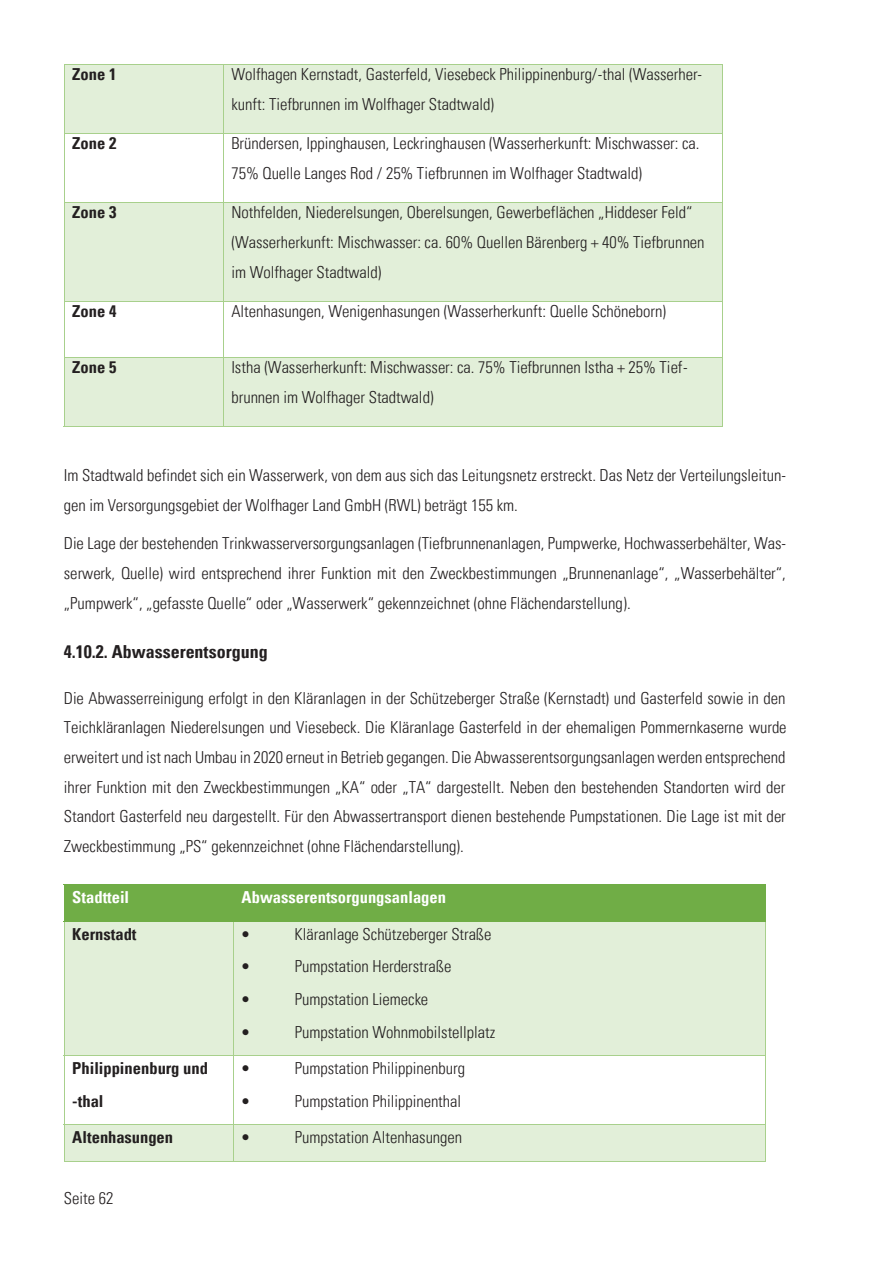
<style>
.page{position:relative;width:893px;height:1263px;background:#fff}
.page>*{position:absolute;margin:0;border:0;box-sizing:border-box;transform-origin:0 0}
.t1{font:700 condensed 18px "Univers LT Pro";color:#231f20}
.t2{font:300 condensed 16.5px/29.7px "Univers LT Pro";color:#231f20}
.t3{font:700 condensed 16.5px/32.7px "Univers LT Pro";color:#231f20}
.t4{font:700 condensed 16.5px "Univers LT Pro";color:#fff}
</style>
<div class="page">
<div style="left:65px;top:65px;width:158px;height:68px;background:#e2efd9"></div>
<div style="left:224px;top:65px;width:498px;height:68px;background:#e2efd9"></div>
<hr style="left:64px;top:64px;width:658px;height:1px;background:#a8d08c">
<hr style="left:64px;top:65px;width:1px;height:68px;background:#a8d08c">
<hr style="left:223px;top:65px;width:1px;height:68px;background:#a8d08c">
<hr style="left:722px;top:65px;width:1px;height:68px;background:#a8d08c">
<hr style="left:64px;top:133px;width:658px;height:1px;background:#a8d08c">
<hr style="left:64px;top:134px;width:1px;height:68px;background:#a8d08c">
<hr style="left:223px;top:134px;width:1px;height:68px;background:#a8d08c">
<hr style="left:722px;top:134px;width:1px;height:68px;background:#a8d08c">
<div style="left:65px;top:203px;width:158px;height:98px;background:#e2efd9"></div>
<div style="left:224px;top:203px;width:498px;height:98px;background:#e2efd9"></div>
<hr style="left:64px;top:202px;width:658px;height:1px;background:#a8d08c">
<hr style="left:64px;top:203px;width:1px;height:98px;background:#a8d08c">
<hr style="left:223px;top:203px;width:1px;height:98px;background:#a8d08c">
<hr style="left:722px;top:203px;width:1px;height:98px;background:#a8d08c">
<hr style="left:64px;top:301px;width:658px;height:1px;background:#a8d08c">
<hr style="left:64px;top:302px;width:1px;height:55px;background:#a8d08c">
<hr style="left:223px;top:302px;width:1px;height:55px;background:#a8d08c">
<hr style="left:722px;top:302px;width:1px;height:55px;background:#a8d08c">
<div style="left:65px;top:358px;width:158px;height:68px;background:#e2efd9"></div>
<div style="left:224px;top:358px;width:498px;height:68px;background:#e2efd9"></div>
<hr style="left:64px;top:357px;width:658px;height:1px;background:#a8d08c">
<hr style="left:64px;top:358px;width:1px;height:69px;background:#a8d08c">
<hr style="left:64px;top:426px;width:159px;height:1px;background:#a8d08c">
<hr style="left:223px;top:358px;width:1px;height:69px;background:#a8d08c">
<hr style="left:224px;top:426px;width:498px;height:1px;background:#a8d08c">
<hr style="left:722px;top:358px;width:1px;height:69px;background:#a8d08c">
<div style="left:65px;top:885px;width:168px;height:36px;background:#70ad46"></div>
<div style="left:233px;top:885px;width:532px;height:36px;background:#70ad46"></div>
<hr style="left:64px;top:884px;width:702px;height:1px;background:#70ad46">
<hr style="left:64px;top:885px;width:1px;height:36px;background:#70ad46">
<hr style="left:765px;top:885px;width:1px;height:36px;background:#70ad46">
<div style="left:65px;top:922px;width:168px;height:133px;background:#e2efd9"></div>
<div style="left:234px;top:922px;width:531px;height:133px;background:#e2efd9"></div>
<hr style="left:64px;top:921px;width:702px;height:1px;background:#70ad46">
<hr style="left:64px;top:922px;width:1px;height:133px;background:#a8d08c">
<hr style="left:233px;top:922px;width:1px;height:133px;background:#a8d08c">
<hr style="left:765px;top:922px;width:1px;height:133px;background:#a8d08c">
<hr style="left:64px;top:1055px;width:702px;height:1px;background:#a8d08c">
<hr style="left:64px;top:1056px;width:1px;height:68px;background:#a8d08c">
<hr style="left:233px;top:1056px;width:1px;height:68px;background:#a8d08c">
<hr style="left:765px;top:1056px;width:1px;height:68px;background:#a8d08c">
<div style="left:65px;top:1125px;width:168px;height:36px;background:#e2efd9"></div>
<div style="left:234px;top:1125px;width:531px;height:36px;background:#e2efd9"></div>
<hr style="left:64px;top:1124px;width:702px;height:1px;background:#a8d08c">
<hr style="left:64px;top:1125px;width:1px;height:37px;background:#a8d08c">
<hr style="left:64px;top:1161px;width:169px;height:1px;background:#a8d08c">
<hr style="left:233px;top:1125px;width:1px;height:37px;background:#a8d08c">
<hr style="left:234px;top:1161px;width:531px;height:1px;background:#a8d08c">
<hr style="left:765px;top:1125px;width:1px;height:37px;background:#a8d08c">
<p class="t3" style="left:72px;top:58px;width:46px">Zone 1</p>
<p class="t2" style="left:231px;top:60px;width:472px">Wolfhagen Kernstadt, Gasterfeld, Viesebeck Philippinenburg/-thal (Wasserher&shy;kunft: Tiefbrunnen im Wolfhager Stadtwald)</p>
<p class="t3" style="left:72px;top:127px;width:46px">Zone 2</p>
<p class="t2" style="left:231px;top:129px;width:470px">Bründersen, Ippinghausen, Leckringhausen (Wasserherkunft: Mischwasser: ca.<br>75% Quelle Langes Rod / 25% Tiefbrunnen im Wolfhager Stadtwald)</p>
<p class="t3" style="left:72px;top:196px;width:46px">Zone 3</p>
<p class="t2" style="left:231px;top:198px;width:475px">Nothfelden, Niederelsungen, Oberelsungen, Gewerbeflächen „Hiddeser Feld“ (Wasserherkunft: Mischwasser: ca. 60% Quellen Bärenberg + 40% Tiefbrunnen im Wolfhager Stadtwald)</p>
<p class="t3" style="left:72px;top:295px;width:46px">Zone 4</p>
<p class="t2" style="left:231px;top:297px;width:436px">Altenhasungen, Wenigenhasungen (Wasserherkunft: Quelle Schöneborn)</p>
<p class="t3" style="left:72px;top:351px;width:46px">Zone 5</p>
<p class="t2" style="left:231px;top:353px;width:458px">Istha (Wasserherkunft: Mischwasser: ca. 75% Tiefbrunnen Istha + 25% Tief&shy;brunnen im Wolfhager Stadtwald)</p>
<p class="t2" style="left:64px;top:460px;width:723px">Im Stadtwald befindet sich ein Wasserwerk, von dem aus sich das Leitungsnetz erstreckt. Das Netz der Verteilungsleitun&shy;gen im Versorgungsgebiet der Wolfhager Land GmbH (RWL) beträgt 155 km.</p>
<p class="t2" style="left:64px;top:529px;width:724px;text-align:justify">Die Lage der bestehenden Trinkwasserversorgungsanlagen (Tiefbrunnenanlagen, Pumpwerke, Hochwasserbehälter, Was&shy;serwerk, Quelle) wird entsprechend ihrer Funktion mit den Zweckbestimmungen „Brunnenanlage“, „Wasserbehälter“, „Pumpwerk“, „gefasste Quelle“ oder „Wasserwerk“ gekennzeichnet (ohne Flächendarstellung).</p>
<p class="t1" style="left:64px;top:641px;width:205px">4.10.2. Abwasserentsorgung</p>
<p class="t2" style="left:64px;top:683px;width:724px;text-align:justify">Die Abwasserreinigung erfolgt in den Kläranlagen in der Schützeberger Straße (Kernstadt) und Gasterfeld sowie in den Teichkläranlagen Niederelsungen und Viesebeck. Die Kläranlage Gasterfeld in der ehemaligen Pommernkaserne wurde erweitert und ist nach Umbau in 2020 erneut in Betrieb gegangen. Die Abwasserentsorgungsanlagen werden entsprechend ihrer Funktion mit den Zweckbestimmungen „KA“ oder „TA“ dargestellt. Neben den bestehenden Standorten wird der Standort Gasterfeld neu dargestellt. Für den Abwassertransport dienen bestehende Pumpstationen. Die Lage ist mit der Zweckbestimmung „PS“ gekennzeichnet (ohne Flächendarstellung).</p>
<p class="t4" style="left:72px;top:888px;width:58px">Stadtteil</p>
<p class="t4" style="left:242px;top:888px;width:206px">Abwasserentsorgungsanlagen</p>
<p class="t3" style="left:72px;top:918px;width:66px">Kernstadt</p>
<p class="t2" style="left:242px;top:919px;width:12px">ï</p>
<p class="t2" style="left:295px;top:919px;width:198px">Kläranlage Schützeberger Straße</p>
<p class="t2" style="left:242px;top:952px;width:12px">ï</p>
<p class="t2" style="left:295px;top:952px;width:158px">Pumpstation Herderstraße</p>
<p class="t2" style="left:242px;top:985px;width:12px">ï</p>
<p class="t2" style="left:295px;top:985px;width:135px">Pumpstation Liemecke</p>
<p class="t2" style="left:242px;top:1017px;width:12px">ï</p>
<p class="t2" style="left:295px;top:1017px;width:202px">Pumpstation Wohnmobilstellplatz</p>
<p class="t3" style="left:72px;top:1052px;width:137px">Philippinenburg und -thal</p>
<p class="t2" style="left:242px;top:1054px;width:12px">ï</p>
<p class="t2" style="left:295px;top:1054px;width:172px">Pumpstation Philippinenburg</p>
<p class="t2" style="left:242px;top:1086px;width:12px">ï</p>
<p class="t2" style="left:295px;top:1086px;width:168px">Pumpstation Philippinenthal</p>
<p class="t3" style="left:72px;top:1121px;width:102px">Altenhasungen</p>
<p class="t2" style="left:242px;top:1123px;width:12px">ï</p>
<p class="t2" style="left:295px;top:1123px;width:169px">Pumpstation Altenhasungen</p>
<p class="t2" style="left:64px;top:1184px;width:51px">Seite 62</p>
</div>
